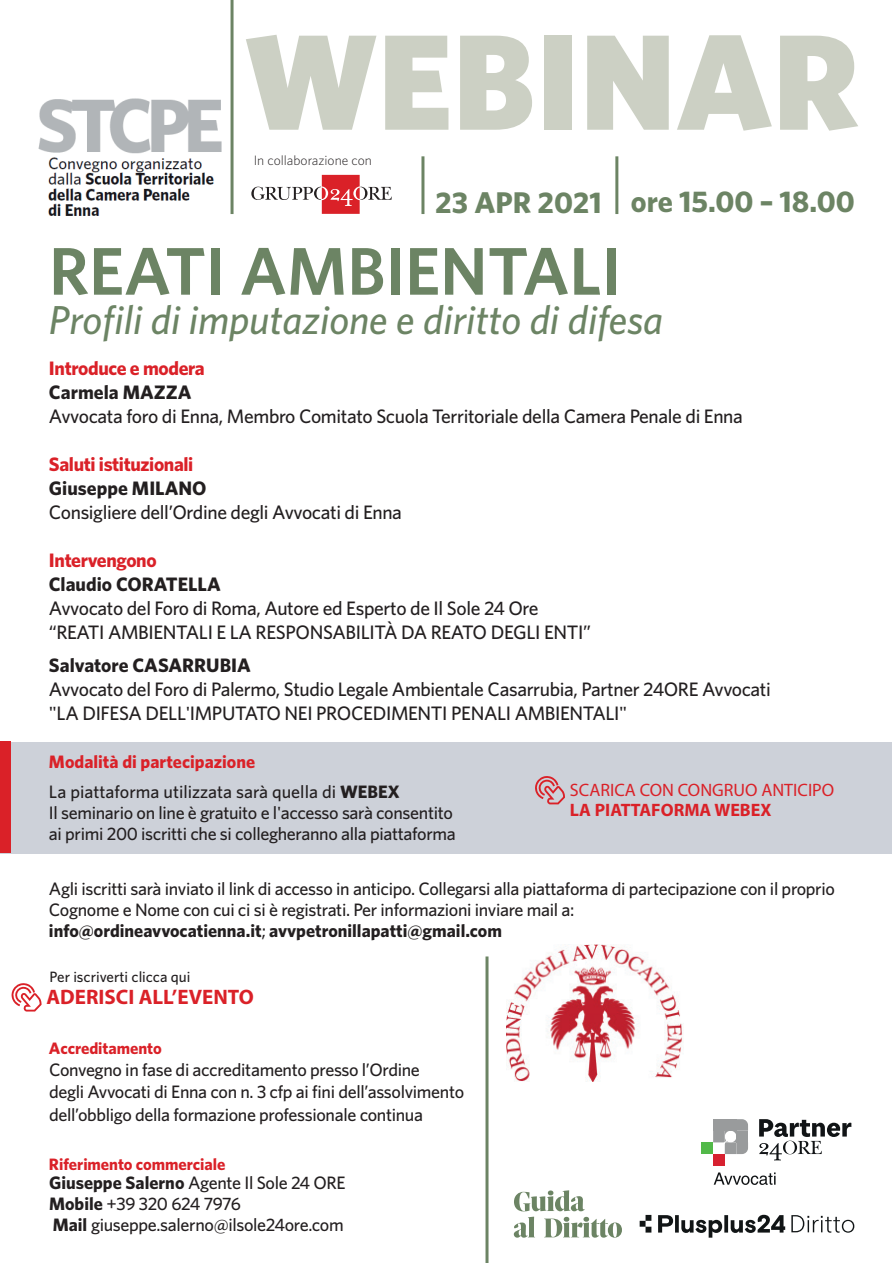
<style>
.page{position:relative;width:893px;height:1263px;background:#fff}
.page>*{position:absolute;margin:0;border:0;box-sizing:border-box;transform-origin:0 0}
.t1{font:600 67.5px "Whitney";color:#6c8464}
.t2{font:italic 500 40.5px "Whitney";color:#6c8464}
.t3{font:700 30px "Whitney";color:#6c8464}
.t4{font:700 21px "Myriad Pro";color:#da2128}
.t5{font:500 19.5px/24px "Whitney";letter-spacing:-.02em;color:#231f20}
.t6{font:700 19.5px "Whitney";color:#231f20}
.t7{font:700 19.5px "Whitney";letter-spacing:-.02em;color:#da2128}
.t8{font:500 18px/21px "Whitney";letter-spacing:-.02em;color:#231f20}
.t9{font:500 18px/30px "Whitney";color:#231f20}
.t10{font:18px "Myriad Pro";color:#da2128}
.t11{font:700 18px "Myriad Pro";color:#da2128}
.t12{font:700 16.5px "Whitney";letter-spacing:-.005em;color:#da2128}
.t13{font:500 15px "Whitney";color:#231f20}
.t14{font:300 13.65px "Whitney";color:#231f20}
.s1{font-weight:700;color:#da2128}
.s2{font-weight:700}
</style>
<div class="page">
<svg style="left:251px;top:175px;width:140px;height:39px"></svg>
<svg style="left:639px;top:1215px;width:215px;height:23px"></svg>
<svg style="left:514px;top:1217px;width:21px;height:21px"></svg>
<svg style="left:544px;top:1217px;width:78px;height:21px"></svg>
<svg style="left:514px;top:1190px;width:70px;height:21px"></svg>
<svg style="left:12px;top:983px;width:30px;height:29px"></svg>
<div style="left:544px;top:36px;width:28px;height:94px;background:#ccd0c4"></div>
<svg style="left:587px;top:36px;width:81px;height:94px"></svg>
<svg style="left:677px;top:35px;width:94px;height:96px"></svg>
<svg style="left:780px;top:36px;width:78px;height:95px"></svg>
<svg style="left:246px;top:35px;width:130px;height:95px"></svg>
<svg style="left:385px;top:36px;width:63px;height:94px"></svg>
<svg style="left:460px;top:36px;width:72px;height:94px"></svg>
<hr style="left:421px;top:156px;width:3px;height:58px;background:#6c8464">
<hr style="left:230px;top:0;width:3px;height:214px;background:#6c8464">
<hr style="left:615px;top:156px;width:3px;height:58px;background:#6c8464">
<svg style="left:759px;top:1119px;width:92px;height:41px"></svg>
<svg style="left:713px;top:1119px;width:35px;height:35px"></svg>
<div style="left:713px;top:1154px;width:11px;height:12px;background:#d72130"></div>
<div style="left:701px;top:1142px;width:12px;height:12px;background:#52b949"></div>
<svg style="left:713px;top:1172px;width:62px;height:13px"></svg>
<hr style="left:485px;top:956px;width:3px;height:307px;background:#6c8464">
<div style="left:0;top:742px;width:891px;height:112px;background:#cdd1d9"></div>
<svg style="left:535px;top:776px;width:30px;height:28px"></svg>
<div style="left:0;top:742px;width:11px;height:111px;background:#da2128"></div>
<img style="left:506px;top:945px;width:177px;height:136px">
<img style="left:38px;top:98px;width:184px;height:118px">
<p class="t14" style="left:254px;top:152px;width:120px">In collaborazione con</p>
<h3 class="t3" style="left:435px;top:183px;width:421px">23 APR 2021 ore 15.00 – 18.00</h3>
<h1 class="t1" style="left:49px;top:230px;width:573px">REATI AMBIENTALI</h1>
<h2 class="t2" style="left:49px;top:295px;width:615px">Profili di imputazione e diritto di difesa</h2>
<p class="t7" style="left:49px;top:356px;width:157px">Introduce e modera</p>
<p class="t6" style="left:49px;top:380px;width:144px">Carmela MAZZA</p>
<p class="t5" style="left:49px;top:404px;width:695px">Avvocata foro di Enna, Membro Comitato Scuola Territoriale della Camera Penale di Enna</p>
<p class="t7" style="left:49px;top:452px;width:146px">Saluti istituzionali</p>
<p class="t6" style="left:49px;top:476px;width:159px">Giuseppe MILANO</p>
<p class="t5" style="left:49px;top:500px;width:354px">Consigliere dell’Ordine degli Avvocati di Enna</p>
<p class="t7" style="left:49px;top:548px;width:109px">Intervengono</p>
<p class="t6" style="left:49px;top:572px;width:173px">Claudio CORATELLA</p>
<p class="t5" style="left:49px;top:596px;width:543px">Avvocato del Foro di Roma, Autore ed Esperto de Il Sole 24 Ore “REATI AMBIENTALI E LA RESPONSABILITÀ DA REATO DEGLI ENTI”</p>
<p class="t6" style="left:49px;top:653px;width:203px">Salvatore CASARRUBIA</p>
<p class="t5" style="left:49px;top:677px;width:723px">Avvocato del Foro di Palermo, Studio Legale Ambientale Casarrubia, Partner 24ORE Avvocati "LA DIFESA DELL'IMPUTATO NEI PROCEDIMENTI PENALI AMBIENTALI"</p>
<p class="t9" style="left:49px;top:747px;width:352px"><span class="s1">Modalità di partecipazione<br></span>La piattaforma utilizzata sarà quella di <span class="s2">WEBEX</span></p>
<p class="t8" style="left:49px;top:802px;width:408px">Il seminario on line è gratuito e l'accesso sarà consentito ai primi 200 iscritti che si collegheranno alla piattaforma</p>
<p class="t10" style="left:570px;top:779px;width:266px">SCARICA CON CONGRUO ANTICIPO</p>
<p class="t11" style="left:570px;top:798px;width:203px">LA PIATTAFORMA WEBEX</p>
<p class="t8" style="left:49px;top:878px;width:787px">Agli iscritti sarà inviato il link di accesso in anticipo. Collegarsi alla piattaforma di partecipazione con il proprio<br>Cognome e Nome con cui ci si è registrati. Per informazioni inviare mail a:<br><span class="s2">info@ordineavvocatienna.it</span>; <span class="s2">avvpetronillapatti@gmail.com</span></p>
<p class="t13" style="left:50px;top:968px;width:142px">Per iscriverti clicca qui</p>
<p class="t4" style="left:47px;top:983px;width:209px">ADERISCI ALL’EVENTO</p>
<p class="t12" style="left:49px;top:1038px;width:114px">Accreditamento</p>
<p class="t8" style="left:49px;top:1058px;width:416px;line-height:22.5px">Convegno in fase di accreditamento presso l’Ordine<br>degli Avvocati di Enna con n. 3 cfp ai fini dell’assolvimento dell’obbligo della formazione professionale continua</p>
<p class="t12" style="left:49px;top:1154px;width:178px">Riferimento commerciale</p>
<p class="t8" style="left:49px;top:1172px;width:298px"><span class="s2">Giuseppe Salerno</span> Agente Il Sole 24 ORE<br><span class="s2">Mobile</span> +39 320 624 7976<br><span class="s2">Mail</span> giuseppe.salerno@ilsole24ore.com</p>
</div>
